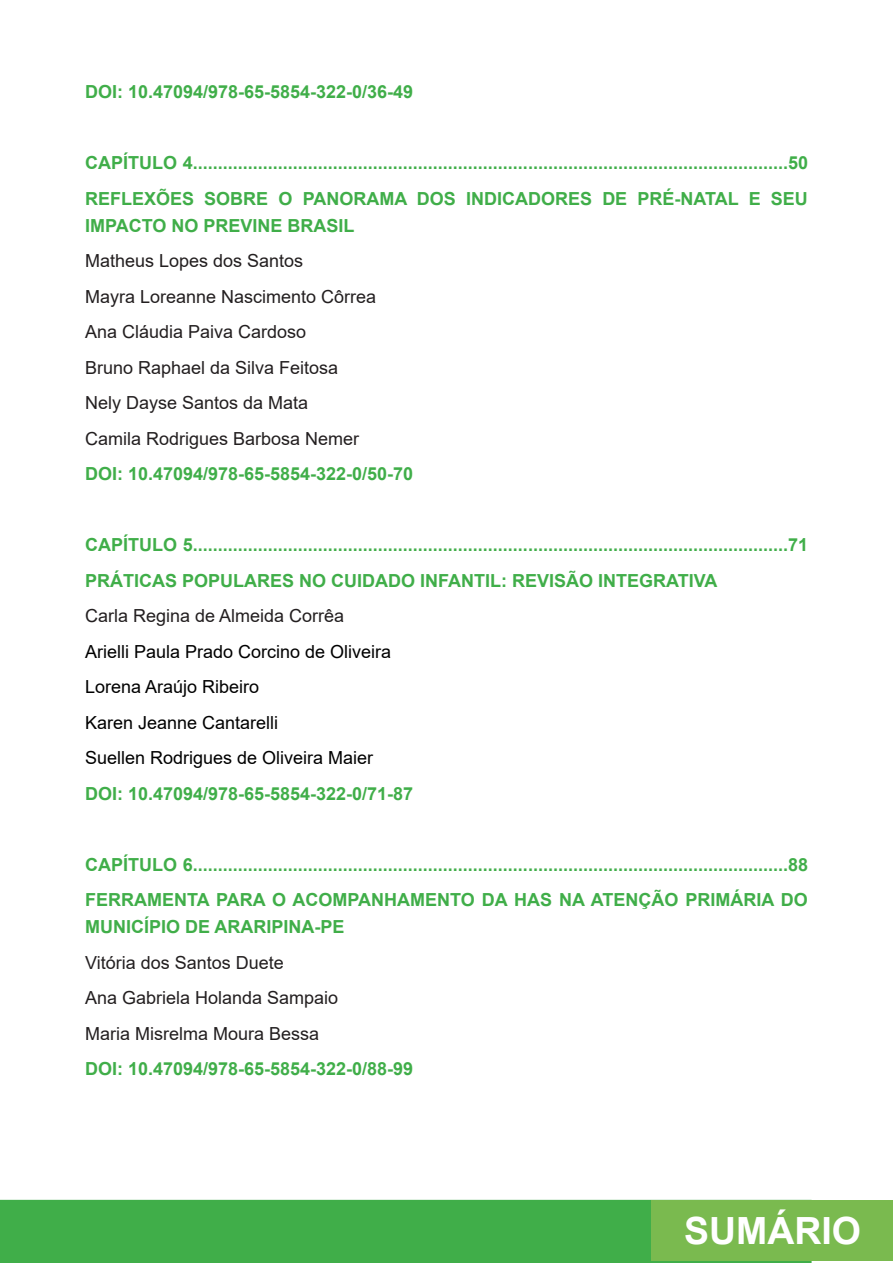
<style>
.page{position:relative;width:893px;height:1263px;background:#fff}
.page>*{position:absolute;margin:0;border:0;box-sizing:border-box;transform-origin:0 0}
.t1{font:700 37.5px "Arial";color:#fff}
.t2{font:700 18px/27px "Arial";color:#40ae49}
.t3{font:18px "Arial";color:#231f20}
.t4{font:18px "Arial";color:#000}
</style>
<div class="page">
<div style="left:0;top:1200px;width:812px;height:63px;background:#40ae49"></div>
<div style="left:651px;top:1200px;width:242px;height:61px;background:#7aba4f"></div>
<p class="t2" style="left:85px;top:79px;width:330px">DOI: 10.47094/978-65-5854-322-0/36-49</p>
<p class="t2" style="left:85px;top:150px;width:725px">CAPÍTULO 4.......................................................................................................................50</p>
<p class="t2" style="left:85px;top:185px;width:724px">REFLEXÕES SOBRE O PANORAMA DOS INDICADORES DE PRÉ-NATAL E SEU<br>IMPACTO NO PREVINE BRASIL</p>
<p class="t3" style="left:85px;top:248px;width:220px">Matheus Lopes dos Santos</p>
<p class="t3" style="left:85px;top:284px;width:293px">Mayra Loreanne Nascimento Côrrea</p>
<p class="t3" style="left:85px;top:319px;width:223px">Ana Cláudia Paiva Cardoso</p>
<p class="t3" style="left:85px;top:355px;width:255px">Bruno Raphael da Silva Feitosa</p>
<p class="t3" style="left:85px;top:390px;width:225px">Nely Dayse Santos da Mata</p>
<p class="t3" style="left:85px;top:426px;width:276px">Camila Rodrigues Barbosa Nemer</p>
<p class="t2" style="left:85px;top:461px;width:330px">DOI: 10.47094/978-65-5854-322-0/50-70</p>
<p class="t2" style="left:85px;top:532px;width:725px">CAPÍTULO 5.......................................................................................................................71</p>
<p class="t2" style="left:85px;top:567px;width:634px">PRÁTICAS POPULARES NO CUIDADO INFANTIL: REVISÃO INTEGRATIVA</p>
<p class="t3" style="left:85px;top:603px;width:261px">Carla Regina de Almeida Corrêa</p>
<p class="t4" style="left:85px;top:639px;width:308px">Arielli Paula Prado Corcino de Oliveira</p>
<p class="t4" style="left:85px;top:674px;width:176px">Lorena Araújo Ribeiro</p>
<p class="t4" style="left:85px;top:710px;width:195px">Karen Jeanne Cantarelli</p>
<p class="t4" style="left:85px;top:745px;width:290px">Suellen Rodrigues de Oliveira Maier</p>
<p class="t2" style="left:85px;top:780px;width:330px">DOI: 10.47094/978-65-5854-322-0/71-87</p>
<p class="t2" style="left:85px;top:851px;width:725px">CAPÍTULO 6.......................................................................................................................88</p>
<p class="t2" style="left:85px;top:887px;width:724px">FERRAMENTA PARA O ACOMPANHAMENTO DA HAS NA ATENÇÃO PRIMÁRIA DO<br>MUNICÍPIO DE ARARIPINA-PE</p>
<p class="t3" style="left:85px;top:950px;width:200px">Vitória dos Santos Duete</p>
<p class="t3" style="left:85px;top:986px;width:255px">Ana Gabriela Holanda Sampaio</p>
<p class="t3" style="left:85px;top:1021px;width:236px">Maria Misrelma Moura Bessa</p>
<p class="t2" style="left:85px;top:1056px;width:330px">DOI: 10.47094/978-65-5854-322-0/88-99</p>
<h1 class="t1" style="left:684px;top:1205px;width:179px">SUMÁRIO</h1>
</div>
